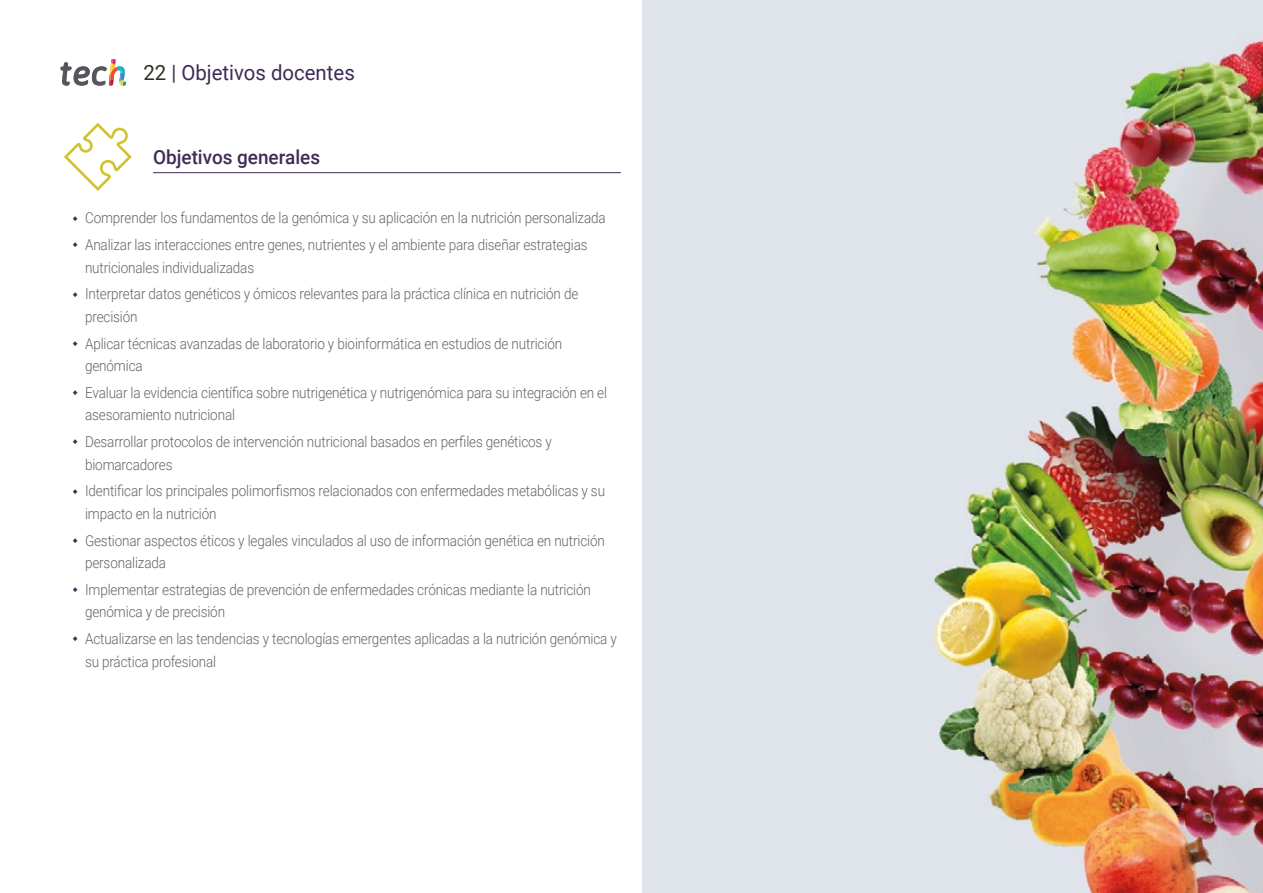
<style>
.page{position:relative;width:1263px;height:893px;background:#fff}
.page>*{position:absolute;margin:0;border:0;box-sizing:border-box;transform-origin:0 0}
.t1{font:21px "Roboto";color:#3e2b56}
.t2{font:500 19.5px "Roboto";color:#3e2b56}
.t3{font:300 15px/26.7px "Roboto";letter-spacing:-.01em;color:#61646a;scale:.9 1}
.s1{color:#312e20}
</style>
<div class="page">
<hr style="left:153px;top:172px;width:468px;height:1px;background:#3e2b56">
<svg style="left:64px;top:123px;width:68px;height:68px"></svg>
<img style="left:642px;top:0;width:621px;height:893px">
<svg style="left:61px;top:59px;width:65px;height:27px"></svg>
<h1 class="t1" style="left:144px;top:57px;width:213px"><span class="s1">22</span> | Objetivos docentes</h1>
<h2 class="t2" style="left:153px;top:144px;width:169px">Objetivos generales</h2>
<p class="t3" style="left:85px;top:204px;width:580px">Comprender los fundamentos de la genómica y su aplicación en la nutrición personalizada<br>Analizar las interacciones entre genes, nutrientes y el ambiente para diseñar estrategias</p>
<p class="t3" style="left:85px;top:253px;width:550px">nutricionales individualizadas<br>Interpretar datos genéticos y ómicos relevantes para la práctica clínica en nutrición de</p>
<p class="t3" style="left:85px;top:303px;width:532px">precisión<br>Aplicar técnicas avanzadas de laboratorio y bioinformática en estudios de nutrición</p>
<p class="t3" style="left:85px;top:352px;width:582px">genómica<br>Evaluar la evidencia científica sobre nutrigenética y nutrigenómica para su integración en el</p>
<p class="t3" style="left:85px;top:401px;width:520px">asesoramiento nutricional<br>Desarrollar protocolos de intervención nutricional basados en perfiles genéticos y</p>
<p class="t3" style="left:85px;top:450px;width:579px">biomarcadores<br>Identificar los principales polimorfismos relacionados con enfermedades metabólicas y su</p>
<p class="t3" style="left:85px;top:500px;width:579px">impacto en la nutrición<br>Gestionar aspectos éticos y legales vinculados al uso de información genética en nutrición</p>
<p class="t3" style="left:85px;top:549px;width:564px">personalizada<br>Implementar estrategias de prevención de enfermedades crónicas mediante la nutrición</p>
<p class="t3" style="left:85px;top:598px;width:592px">genómica y de precisión<br>Actualizarse en las tendencias y tecnologías emergentes aplicadas a la nutrición genómica y</p>
<p class="t3" style="left:85px;top:647px;width:147px">su práctica profesional</p>
</div>
